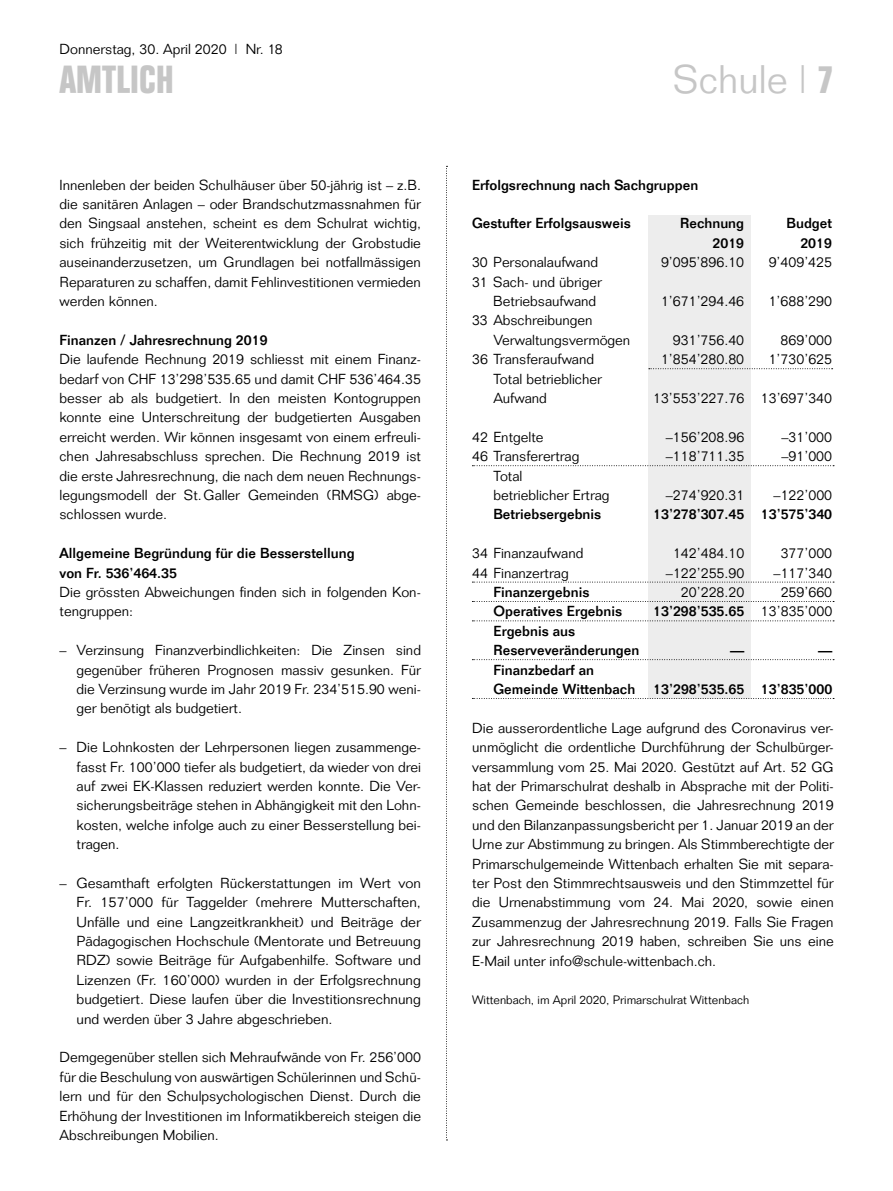
<style>
.page{position:relative;width:893px;height:1191px;background:#fff}
.page>*{position:absolute;margin:0;border:0;box-sizing:border-box;transform-origin:0 0}
.t1{font:300 39px "Folio";color:#c6c6c6}
.t2{font:700 39px "Folio Condensed BQ";letter-spacing:.015em;color:#c6c6c6}
.t3{font:300 14.25px/19.4px "Folio";color:#000;text-align:justify}
.t4{font:500 14.25px/19.4px "Folio";color:#000}
.t5{font:300 12px "Folio";color:#000}
.s1{font-family:"Folio Condensed BQ";font-weight:700}
.s2{font-weight:300}
</style>
<div class="page">
<svg style="left:446px;top:166px;width:1px;height:974px"></svg>
<div style="left:649px;top:215px;width:102px;height:483px;background:#ededed"></div>
<svg style="left:649px;top:368px;width:184px;height:1px"></svg>
<svg style="left:472px;top:465px;width:362px;height:1px"></svg>
<svg style="left:472px;top:582px;width:362px;height:1px"></svg>
<svg style="left:472px;top:601px;width:362px;height:1px"></svg>
<svg style="left:472px;top:620px;width:362px;height:1px"></svg>
<svg style="left:472px;top:659px;width:362px;height:1px"></svg>
<svg style="left:472px;top:698px;width:362px;height:1px"></svg>
<p class="t3" style="left:60px;top:39px;width:225px">Donnerstag, 30. April 2020 | Nr. 18</p>
<h1 class="t2" style="left:60px;top:58px;width:116px">AMTLICH</h1>
<p class="t3" style="left:60px;top:175px;width:363px">Innenleben der beiden Schulhäuser über 50-jährig ist – z.B. die sanitären Anlagen – oder Brandschutzmassnahmen für den Singsaal anstehen, scheint es dem Schulrat wichtig, sich frühzeitig mit der Weiterentwicklung der Grobstudie auseinanderzusetzen, um Grundlagen bei notfallmässigen Reparaturen zu schaffen, damit Fehlinvestitionen vermieden werden können.</p>
<p class="t4" style="left:60px;top:330px;width:210px">Finanzen / Jahresrechnung 2019</p>
<p class="t3" style="left:60px;top:349px;width:363px">Die laufende Rechnung 2019 schliesst mit einem Finanz&shy;bedarf von CHF 13’298’535.65 und damit CHF 536’464.35 besser ab als budgetiert. In den meisten Kontogruppen konnte eine Unterschreitung der budgetierten Ausgaben erreicht werden. Wir können insgesamt von einem erfreuli&shy;chen Jahresabschluss sprechen. Die Rechnung 2019 ist die erste Jahresrechnung, die nach dem neuen Rechnungs&shy;legungsmodell der St.Galler Gemeinden (RMSG) abge&shy;schlossen wurde.</p>
<p class="t4" style="left:60px;top:543px;width:297px">Allgemeine Begründung für die Besserstellung von Fr. 536’464.35</p>
<p class="t3" style="left:60px;top:582px;width:363px">Die grössten Abweichungen finden sich in folgenden Kon&shy;tengruppen:</p>
<p class="t3" style="left:77px;top:640px;width:346px;text-indent:-17px">– Verzinsung Finanzverbindlichkeiten: Die Zinsen sind gegenüber früheren Prognosen massiv gesunken. Für die Verzinsung wurde im Jahr 2019 Fr. 234’515.90 weni&shy;ger benötigt als budgetiert.</p>
<p class="t3" style="left:77px;top:737px;width:346px;text-indent:-17px">– Die Lohnkosten der Lehrpersonen liegen zusammenge&shy;fasst Fr. 100’000 tiefer als budgetiert, da wieder von drei auf zwei EK-Klassen reduziert werden konnte. Die Ver&shy;sicherungsbeiträge stehen in Abhängigkeit mit den Lohn&shy;kosten, welche infolge auch zu einer Besserstellung bei&shy;tragen.</p>
<p class="t3" style="left:77px;top:873px;width:346px;text-indent:-17px">– Gesamthaft erfolgten Rückerstattungen im Wert von Fr. 157’000 für Taggelder (mehrere Mutterschaften, Unfälle und eine Langzeitkrankheit) und Beiträge der Pädagogischen Hochschule (Mentorate und Betreuung RDZ) sowie Beiträge für Aufgabenhilfe. Software und Lizenzen (Fr. 160’000) wurden in der Erfolgsrechnung budgetiert. Diese laufen über die Investitionsrechnung und werden über 3 Jahre abgeschrieben.</p>
<p class="t3" style="left:60px;top:1047px;width:363px">Demgegenüber stellen sich Mehraufwände von Fr. 256’000 für die Beschulung von auswärtigen Schülerinnen und Schü&shy;lern und für den Schulpsychologischen Dienst. Durch die Erhöhung der Investitionen im Informatikbereich steigen die Abschreibungen Mobilien.</p>
<h1 class="t1" style="left:673px;top:56px;width:162px">Schule | <span class="s1">7</span></h1>
<p class="t4" style="left:472px;top:175px;width:228px">Erfolgsrechnung nach Sachgruppen</p>
<p class="t4" style="left:472px;top:213px;width:160px">Gestufter Erfolgsausweis</p>
<p class="t4" style="left:680px;top:213px;width:65px">Rechnung</p>
<p class="t4" style="left:787px;top:213px;width:47px">Budget</p>
<p class="t4" style="left:712px;top:233px;width:33px">2019</p>
<p class="t4" style="left:800px;top:233px;width:33px">2019</p>
<p class="t3" style="left:472px;top:252px;width:128px">30 Personalaufwand</p>
<p class="t3" style="left:661px;top:252px;width:85px">9’095’896.10</p>
<p class="t3" style="left:769px;top:252px;width:65px">9’409’425</p>
<p class="t3" style="left:493px;top:272px;width:110px;text-indent:-21px">31 Sach- und übriger<br>Betriebsaufwand</p>
<p class="t3" style="left:661px;top:291px;width:85px">1’671’294.46</p>
<p class="t3" style="left:769px;top:291px;width:65px">1’688’290</p>
<p class="t3" style="left:493px;top:311px;width:138px;text-indent:-21px">33 Abschreibungen<br>Verwaltungsvermögen</p>
<p class="t3" style="left:673px;top:330px;width:73px">931’756.40</p>
<p class="t3" style="left:781px;top:330px;width:53px">869’000</p>
<p class="t3" style="left:472px;top:349px;width:124px">36 Transferaufwand</p>
<p class="t3" style="left:661px;top:349px;width:85px">1’854’280.80</p>
<p class="t3" style="left:769px;top:349px;width:65px">1’730’625</p>
<p class="t3" style="left:493px;top:369px;width:110px">Total betrieblicher<br>Aufwand</p>
<p class="t3" style="left:653px;top:388px;width:180px">13’553’227.76 13’697’340</p>
<p class="t3" style="left:472px;top:427px;width:73px">42 Entgelte</p>
<p class="t3" style="left:666px;top:427px;width:80px">–156’208.96</p>
<p class="t3" style="left:781px;top:427px;width:52px">–31’000</p>
<p class="t3" style="left:472px;top:446px;width:109px">46 Transferertrag</p>
<p class="t3" style="left:666px;top:446px;width:80px">–118’711.35</p>
<p class="t3" style="left:781px;top:446px;width:52px">–91’000</p>
<p class="t3" style="left:493px;top:466px;width:118px">Total<br>betrieblicher Ertrag</p>
<p class="t3" style="left:666px;top:485px;width:80px">–274’920.31</p>
<p class="t3" style="left:773px;top:485px;width:60px">–122’000</p>
<p class="t4" style="left:493px;top:504px;width:109px">Betriebsergebnis</p>
<p class="t4" style="left:653px;top:504px;width:180px">13’278’307.45 13’575’340</p>
<p class="t3" style="left:472px;top:543px;width:113px">34 Finanzaufwand</p>
<p class="t3" style="left:673px;top:543px;width:73px">142’484.10</p>
<p class="t3" style="left:781px;top:543px;width:53px">377’000</p>
<p class="t3" style="left:472px;top:563px;width:98px">44 Finanzertrag</p>
<p class="t3" style="left:666px;top:563px;width:80px">–122’255.90</p>
<p class="t3" style="left:774px;top:563px;width:60px">–117’340</p>
<p class="t4" style="left:493px;top:582px;width:98px">Finanzergebnis</p>
<p class="t3" style="left:681px;top:582px;width:65px">20’228.20</p>
<p class="t3" style="left:781px;top:582px;width:53px">259’660</p>
<p class="t4" style="left:493px;top:601px;width:130px">Operatives Ergebnis</p>
<p class="t4" style="left:653px;top:601px;width:180px">13’298’535.65 <span class="s2">13’835’000</span></p>
<p class="t4" style="left:493px;top:621px;width:147px">Ergebnis aus<br>Reserveveränderungen</p>
<p class="t4" style="left:730px;top:640px;width:16px">—</p>
<p class="t4" style="left:818px;top:640px;width:16px">—</p>
<p class="t4" style="left:493px;top:659px;width:143px">Finanzbedarf an<br>Gemeinde Wittenbach</p>
<p class="t4" style="left:653px;top:679px;width:180px">13’298’535.65 13’835’000</p>
<p class="t3" style="left:472px;top:718px;width:363px">Die ausserordentliche Lage aufgrund des Coronavirus ver&shy;unmöglicht die ordentliche Durchführung der Schulbürger&shy;versammlung vom 25. Mai 2020. Gestützt auf Art. 52 GG hat der Primarschulrat deshalb in Absprache mit der Politi&shy;schen Gemeinde beschlossen, die Jahresrechnung 2019 und den Bilanzanpassungsbericht per 1. Januar 2019 an der Urne zur Abstimmung zu bringen. Als Stimmberechtigte der Primarschulgemeinde Wittenbach erhalten Sie mit separa&shy;ter Post den Stimmrechtsausweis und den Stimmzettel für die Urnenabstimmung vom 24. Mai 2020, sowie einen Zusammenzug der Jahresrechnung 2019. Falls Sie Fragen zur Jahresrechnung 2019 haben, schreiben Sie uns eine E-Mail unter info@schule-wittenbach.ch.</p>
<p class="t5" style="left:472px;top:992px;width:279px">Wittenbach, im April 2020, Primarschulrat Wittenbach</p>
</div>
